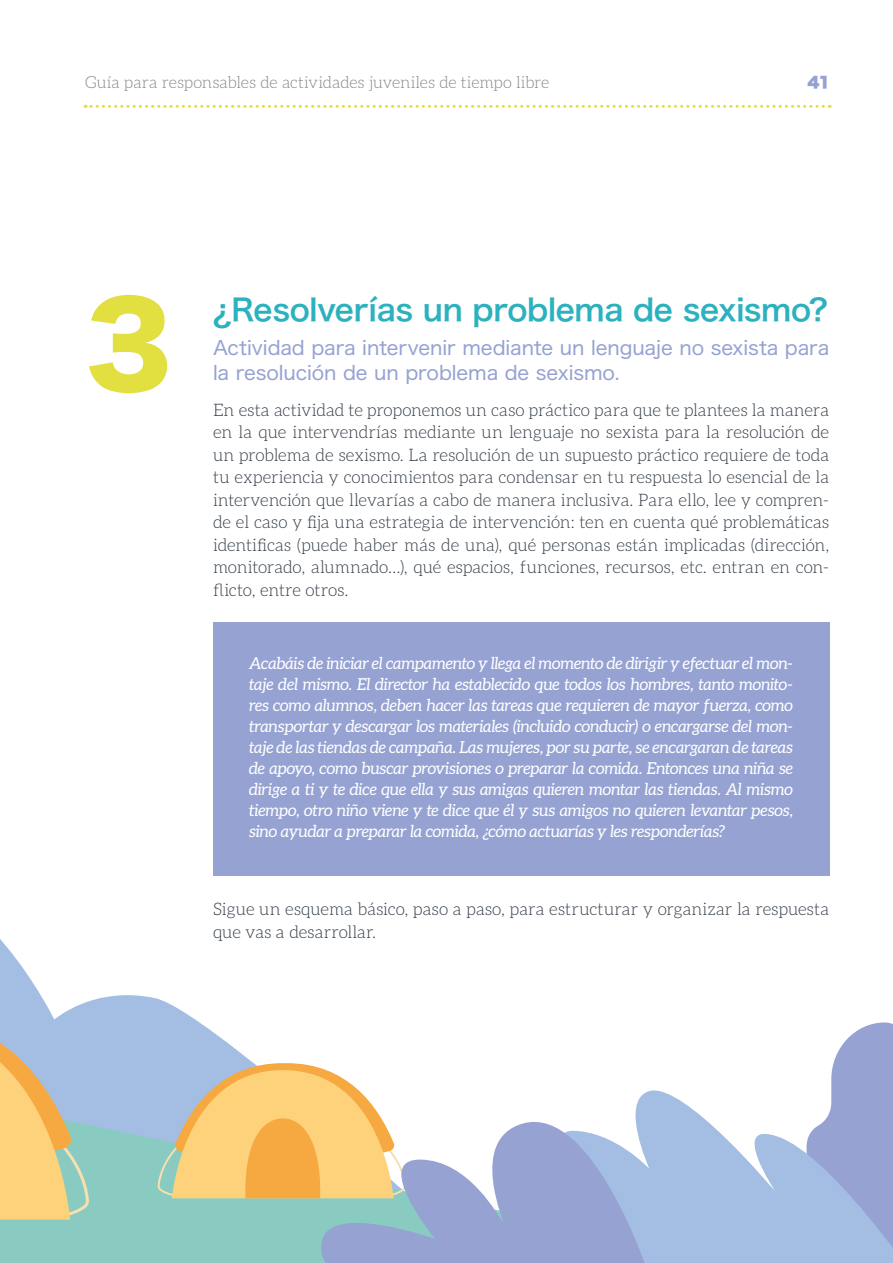
<style>
.page{position:relative;width:893px;height:1263px;background:#fff}
.page>*{position:absolute;margin:0;border:0;box-sizing:border-box;transform-origin:0 0}
.t1{font:112.5px "Hiragino Sans W8";color:#e1e040}
.t2{font:30px "Hiragino Sans W6";letter-spacing:-.01em;color:#2cb1be}
.t3{font:19.5px/25.5px "Hiragino Sans W4";letter-spacing:-.005em;color:#95a2d2}
.t4{font:300 17.25px/22.5px "Aleo";color:#323c47;text-align:justify}
.t5{font:italic 16.5px/21px "Aleo";letter-spacing:-.015em;color:#fff;text-align:justify}
.t6{font:300 16.5px "Aleo";color:#878787}
.t7{font:15px "Hiragino Sans W9";color:#95a2d2}
</style>
<div class="page">
<svg style="left:85px;top:105px;width:745px;height:3px"></svg>
<svg style="left:0;top:875px;width:546px;height:165px"></svg>
<svg style="left:0;top:1040px;width:315px;height:223px;fill:#8acbc1"></svg>
<svg style="left:0;top:1016px;width:89px;height:203px"></svg>
<svg style="left:157px;top:1063px;width:214px;height:135px"></svg>
<svg style="left:831px;top:1022px;width:62px;height:59px"></svg>
<svg style="left:637px;top:1081px;width:256px;height:182px;fill:#a4bde3"></svg>
<svg style="left:315px;top:1103px;width:334px;height:160px;fill:#95a9d2"></svg>
<div style="left:213px;top:622px;width:616px;height:253px;background:#95a2d2"></div>
<p class="t6" style="left:85px;top:74px;width:466px">Guía para responsables de actividades juveniles de tiempo libre</p>
<p class="t7" style="left:808px;top:75px;width:25px">41</p>
<h1 class="t1" style="left:85px;top:283px;width:88px">3</h1>
<h2 class="t2" style="left:213px;top:282px;width:616px">¿Resolverías un problema de sexismo?</h2>
<p class="t3" style="left:213px;top:333px;width:618px">Actividad para intervenir mediante un lenguaje no sexista para la resolución de un problema de sexismo.</p>
<p class="t4" style="left:213px;top:398px;width:618px">En esta actividad te proponemos un caso práctico para que te plantees la manera en la que intervendrías mediante un lenguaje no sexista para la resolución de un problema de sexismo. La resolución de un supuesto práctico requiere de toda tu experiencia y conocimientos para condensar en tu respuesta lo esencial de la intervención que llevarías a cabo de manera inclusiva. Para ello, lee y compren&shy;de el caso y fija una estrategia de intervención: ten en cuenta qué problemáticas identificas (puede haber más de una), qué personas están implicadas (dirección, monitorado, alumnado…), qué espacios, funciones, recursos, etc. entran en con&shy;flicto, entre otros.</p>
<p class="t5" style="left:249px;top:653px;width:545px">Acabáis de iniciar el campamento y llega el momento de dirigir y efectuar el mon&shy;taje del mismo. El director ha establecido que todos los hombres, tanto monito&shy;res como alumnos, deben hacer las tareas que requieren de mayor fuerza, como transportar y descargar los materiales (incluido conducir) o encargarse del mon&shy;taje de las tiendas de campaña. Las mujeres, por su parte, se encargaran de tareas de apoyo, como buscar provisiones o preparar la comida. Entonces una niña se dirige a ti y te dice que ella y sus amigas quieren montar las tiendas. Al mismo tiempo, otro niño viene y te dice que él y sus amigos no quieren levantar pesos, sino ayudar a preparar la comida, ¿cómo actuarías y les responderías?</p>
<p class="t4" style="left:213px;top:898px;width:618px">Sigue un esquema básico, paso a paso, para estructurar y organizar la respuesta que vas a desarrollar.</p>
</div>
